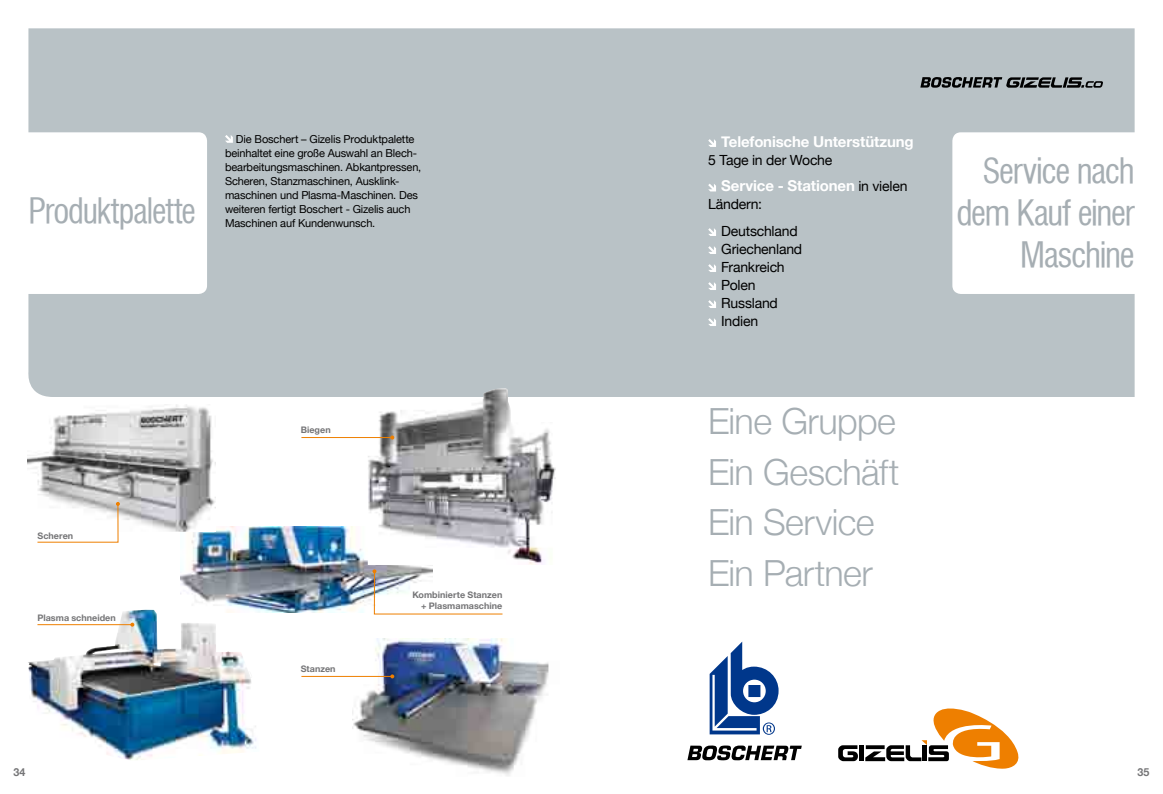
<style>
.page{position:relative;width:1163px;height:794px;background:#fff}
.page>*{position:absolute;margin:0;border:0;box-sizing:border-box;transform-origin:0 0}
.t1{font:300 36px/50.5px "Helvetica Neue";letter-spacing:-.015em;color:#a6aeb3}
.t2{font:35px/42px "UB Helvetica Cond";letter-spacing:-.035em;color:#a6aeb3;text-align:right}
.t3{font:700 15px "Helvetica Neue";letter-spacing:-.01em;color:#fff}
.t4{font:14px/18px "Helvetica Neue";letter-spacing:-.015em;color:#000}
.t5{font:11px/14px "Helvetica Neue";letter-spacing:-.01em;color:#000}
.t6{font:700 11px "Helvetica Neue";color:#757577}
.t7{font:700 9px/11px "Helvetica Neue";letter-spacing:.005em;color:#757577;text-align:right}
.s1{font-weight:400;font-size:14px;color:#000}
</style>
<div class="page">
<div style="left:28px;top:28px;width:1106px;height:369px;background:#b9c2c6"></div>
<div style="left:0;top:132px;width:207px;height:162px;background:#fff;border-radius:9px"></div>
<div style="left:952px;top:132px;width:207px;height:162px;background:#fff;border-radius:9px"></div>
<svg style="left:225px;top:135px;width:8px;height:8px"></svg>
<img style="left:28px;top:609px;width:229px;height:151px">
<img style="left:353px;top:638px;width:196px;height:138px">
<img style="left:180px;top:526px;width:252px;height:87px">
<img style="left:28px;top:405px;width:188px;height:127px">
<hr style="left:301px;top:676px;width:91px;height:1px;background:#ee7f00">
<svg style="left:390px;top:674px;width:4px;height:4px"></svg>
<hr style="left:37px;top:624px;width:95px;height:1px;background:#ee7f00">
<svg style="left:130px;top:622px;width:4px;height:4px"></svg>
<svg style="left:372px;top:569px;width:131px;height:46px"></svg>
<svg style="left:36px;top:502px;width:84px;height:41px"></svg>
<img style="left:368px;top:388px;width:188px;height:177px">
<svg style="left:708px;top:139px;width:8px;height:8px"></svg>
<svg style="left:708px;top:184px;width:8px;height:7px"></svg>
<svg style="left:708px;top:228px;width:8px;height:8px"></svg>
<svg style="left:708px;top:246px;width:8px;height:8px"></svg>
<svg style="left:708px;top:264px;width:8px;height:8px"></svg>
<svg style="left:708px;top:282px;width:8px;height:8px"></svg>
<svg style="left:708px;top:300px;width:8px;height:8px"></svg>
<svg style="left:708px;top:318px;width:8px;height:8px"></svg>
<svg style="left:838px;top:745px;width:19px;height:16px"></svg>
<div style="left:859px;top:745px;width:5px;height:16px;background:#000"></div>
<svg style="left:865px;top:708px;width:153px;height:60px"></svg>
<svg style="left:687px;top:745px;width:114px;height:15px"></svg>
<svg style="left:709px;top:641px;width:69px;height:94px"></svg>
<svg style="left:920px;top:77px;width:182px;height:11px;background:#575c5d"></svg>
<hr style="left:301px;top:437px;width:91px;height:1px;background:#ee7f00">
<svg style="left:390px;top:435px;width:4px;height:4px"></svg>
<h2 class="t2" style="left:28px;top:190px;width:169px">Produktpalette</h2>
<p class="t5" style="left:225px;top:132px;width:198px;text-indent:11px">Die Boschert – Gizelis Produktpalette beinhaltet eine große Auswahl an Blech&shy;bearbeitungsmaschinen. Abkantpressen, Scheren, Stanzmaschinen, Ausklink&shy;maschinen und Plasma-Maschinen. Des weiteren fertigt Boschert - Gizelis auch Maschinen auf Kundenwunsch.</p>
<p class="t7" style="left:37px;top:530px;width:37px">Scheren</p>
<p class="t7" style="left:37px;top:611px;width:80px">Plasma schneiden</p>
<p class="t7" style="left:301px;top:424px;width:31px">Biegen</p>
<p class="t7" style="left:301px;top:663px;width:36px">Stanzen</p>
<p class="t7" style="left:412px;top:589px;width:91px">Kombinierte Stanzen + Plasmamaschine</p>
<h3 class="t3" style="left:721px;top:132px;width:194px">Telefonische Unterstützung</h3>
<p class="t4" style="left:708px;top:151px;width:126px">5 Tage in der Woche</p>
<h3 class="t3" style="left:721px;top:177px;width:188px">Service - Stationen <span class="s1">in vielen</span></h3>
<p class="t4" style="left:721px;top:191px;width:78px;line-height:26.5px;text-indent:-13px">Ländern:<br>Deutschland</p>
<p class="t4" style="left:721px;top:240px;width:82px">Griechenland<br>Frankreich<br>Polen<br>Russland<br>Indien</p>
<h1 class="t1" style="left:708px;top:395px;width:193px">Eine Gruppe<br>Ein Geschäft<br>Ein Service<br>Ein Partner</h1>
<h2 class="t2" style="left:956px;top:150px;width:180px">Service nach dem Kauf einer<br>Maschine</h2>
<p class="t6" style="left:14px;top:765px;width:13px">34</p>
<p class="t6" style="left:1137px;top:765px;width:13px">35</p>
</div>
